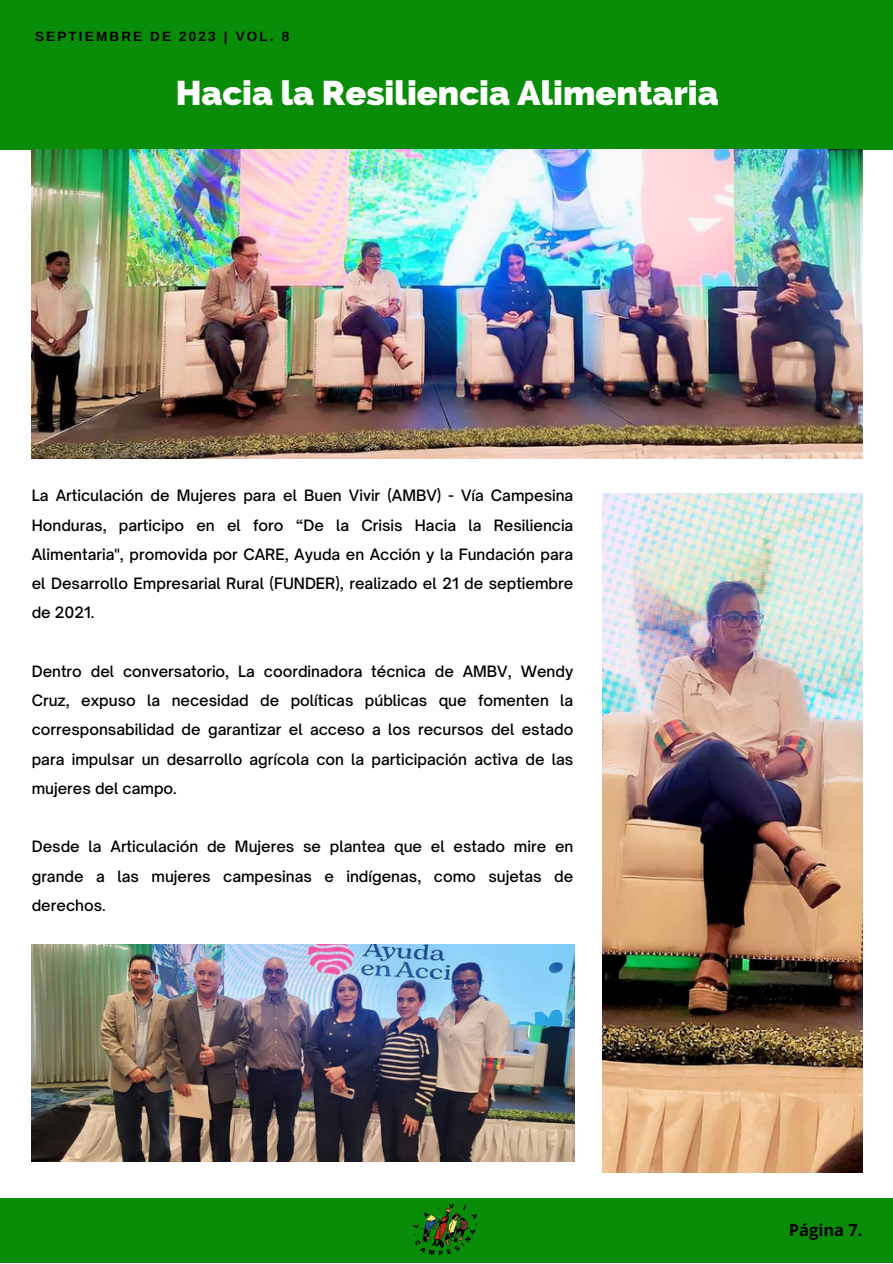
<style>
.page{position:relative;width:893px;height:1264px;background:#fff}
.page>*{position:absolute;margin:0;border:0;box-sizing:border-box;transform-origin:0 0}
.t1{font:800 34.5px "Raleway";color:#fff}
.t2{font:700 16.5px "Open Sans";color:#000}
.t3{font:500 15px/29.2px "Open Sauce One";color:#000;text-align:justify}
.t4{font:700 13.5px "Arimo";letter-spacing:.16em;color:#000}
</style>
<div class="page">
<div style="left:0;top:1198px;width:892px;height:64px;background:#098c07"></div>
<div style="left:0;top:0;width:892px;height:149px;background:#098c07"></div>
<img style="left:413px;top:1204px;width:65px;height:52px">
<img style="left:32px;top:149px;width:829px;height:309px">
<img style="left:32px;top:944px;width:542px;height:217px">
<img style="left:602px;top:494px;width:260px;height:678px">
<p class="t4" style="left:35px;top:29px;width:256px">SEPTIEMBRE DE 2023 | VOL. 8</p>
<p class="t1" style="left:176px;top:72px;width:544px">Hacia la Resiliencia Alimentaria</p>
<p class="t3" style="left:32px;top:481px;width:543px">La Articulación de Mujeres para el Buen Vivir (AMBV) - Vía Campesina Honduras, participo en el foro “De la Crisis Hacia la Resiliencia Alimentaria", promovida por CARE, Ayuda en Acción y la Fundación para el Desarrollo Empresarial Rural (FUNDER), realizado el 21 de septiembre de 2021.</p>
<p class="t3" style="left:32px;top:656px;width:543px">Dentro del conversatorio, La coordinadora técnica de AMBV, Wendy Cruz, expuso la necesidad de políticas públicas que fomenten la corresponsabilidad de garantizar el acceso a los recursos del estado para impulsar un desarrollo agrícola con la participación activa de las mujeres del campo.</p>
<p class="t3" style="left:32px;top:832px;width:543px">Desde la Articulación de Mujeres se plantea que el estado mire en grande a las mujeres campesinas e indígenas, como sujetas de derechos.</p>
<p class="t2" style="left:788px;top:1218px;width:75px">Página 7.</p>
</div>
